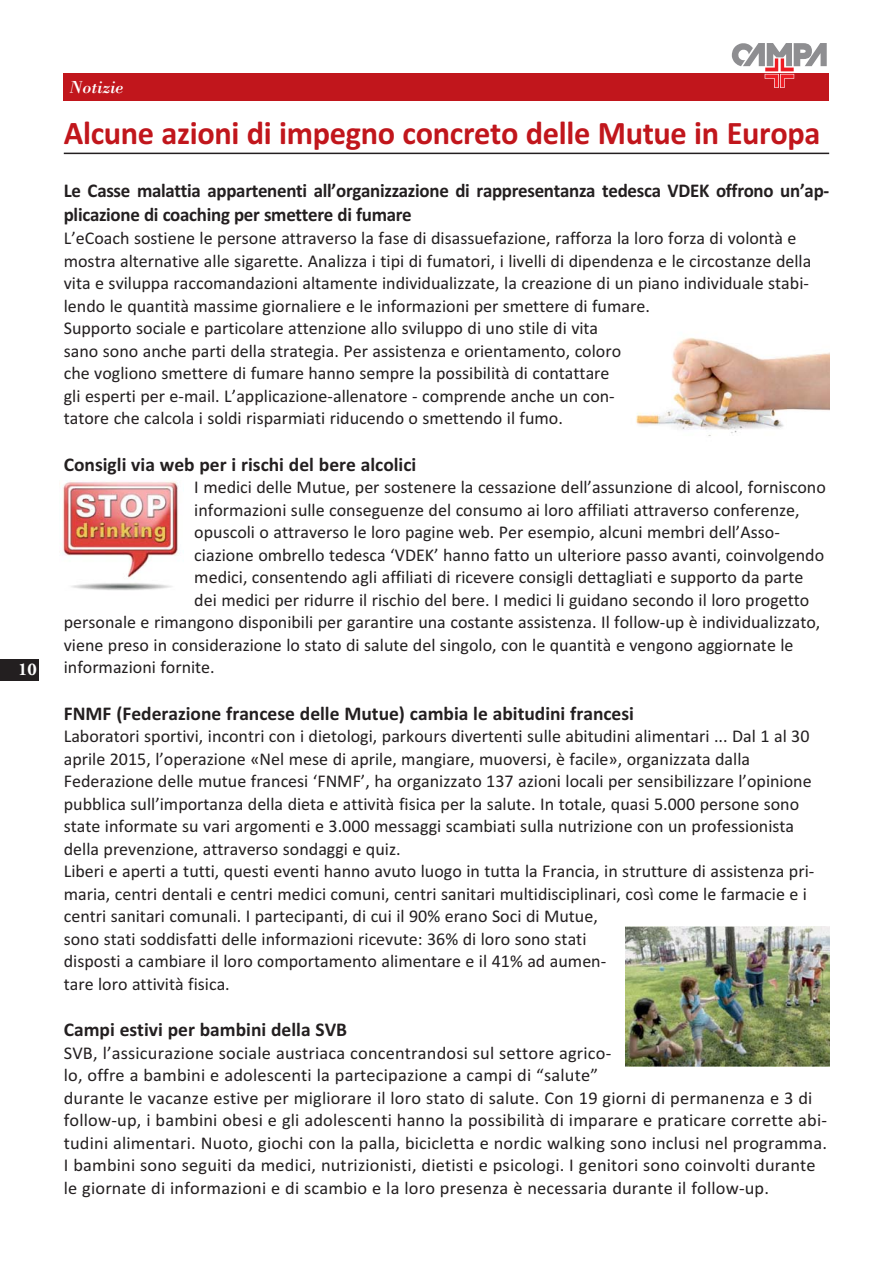
<style>
.page{position:relative;width:893px;height:1263px;background:#fff}
.page>*{position:absolute;margin:0;border:0;box-sizing:border-box;transform-origin:0 0}
.t1{font:33px "Calibri Bold OTF";letter-spacing:-.01em;color:#c1161c}
.t2{font:700 19.5px/24px "Calibri";color:#231f20}
.t3{font:18px/22.5px "Calibri";color:#231f20}
.t4{font:italic 18px "Bodoni Std";color:#fff}
.t5{font:700 18px "Adobe Garamond Pro";color:#fff}
</style>
<div class="page">
<div style="left:0;top:659px;width:38px;height:21px;background:#231f20"></div>
<div style="left:64px;top:73px;width:765px;height:27px;background:#c1161c"></div>
<svg style="left:732px;top:43px;width:95px;height:45px"></svg>
<hr style="left:64px;top:153px;width:765px;height:1px;background:#231f20">
<img style="left:636px;top:337px;width:193px;height:99px">
<img style="left:626px;top:927px;width:203px;height:139px">
<img style="left:62px;top:481px;width:117px;height:109px">
<p class="t5" style="left:18px;top:658px;width:20px">10</p>
<p class="t4" style="left:70px;top:80px;width:55px">Notizie</p>
<h1 class="t1" style="left:64px;top:121px;width:758px">Alcune azioni di impegno concreto delle Mutue in Europa</h1>
<p class="t2" style="left:64px;top:181px;width:767px">Le Casse malattia appartenenti all’organizzazione di rappresentanza tedesca VDEK offrono un’ap&shy;plicazione di coaching per smettere di fumare</p>
<p class="t3" style="left:64px;top:229px;width:749px">L’eCoach sostiene le persone attraverso la fase di disassuefazione, rafforza la loro forza di volontà e mostra alternative alle sigarette. Analizza i tipi di fumatori, i livelli di dipendenza e le circostanze della vita e sviluppa raccomandazioni altamente individualizzate, la creazione di un piano individuale stabi&shy;lendo le quantità massime giornaliere e le informazioni per smettere di fumare.<br>Supporto sociale e particolare attenzione allo sviluppo di uno stile di vita<br>sano sono anche parti della strategia. Per assistenza e orientamento, coloro<br>che vogliono smettere di fumare hanno sempre la possibilità di contattare<br>gli esperti per e-mail. L’applicazione-allenatore - comprende anche un con-<br>tatore che calcola i soldi risparmiati riducendo o smettendo il fumo.</p>
<p class="t2" style="left:64px;top:454px;width:354px">Consigli via web per i rischi del bere alcolici</p>
<p class="t3" style="left:194px;top:478px;width:633px">I medici delle Mutue, per sostenere la cessazione dell’assunzione di alcool, forniscono</p>
<p class="t3" style="left:194px;top:500px;width:607px">informazioni sulle conseguenze del consumo ai loro affiliati attraverso conferenze,</p>
<p class="t3" style="left:194px;top:523px;width:587px">opuscoli o attraverso le loro pagine web. Per esempio, alcuni membri dell’Asso-</p>
<p class="t3" style="left:194px;top:545px;width:631px">ciazione ombrello tedesca ‘VDEK’ hanno fatto un ulteriore passo avanti, coinvolgendo</p>
<p class="t3" style="left:194px;top:568px;width:611px">medici, consentendo agli affiliati di ricevere consigli dettagliati e supporto da parte</p>
<p class="t3" style="left:194px;top:590px;width:617px">dei medici per ridurre il rischio del bere. I medici li guidano secondo il loro progetto</p>
<p class="t3" style="left:64px;top:613px;width:758px">personale e rimangono disponibili per garantire una costante assistenza. Il follow-up è individualizzato,</p>
<p class="t3" style="left:64px;top:635px;width:731px">viene preso in considerazione lo stato di salute del singolo, con le quantità e vengono aggiornate le</p>
<p class="t3" style="left:64px;top:658px;width:153px">informazioni fornite.</p>
<p class="t2" style="left:64px;top:703px;width:572px">FNMF (Federazione francese delle Mutue) cambia le abitudini francesi</p>
<p class="t3" style="left:64px;top:727px;width:752px">Laboratori sportivi, incontri con i dietologi, parkours divertenti sulle abitudini alimentari ... Dal 1 al 30 aprile 2015, l’operazione «Nel mese di aprile, mangiare, muoversi, è facile», organizzata dalla Federazione delle mutue francesi ‘FNMF’, ha organizzato 137 azioni locali per sensibilizzare l’opinione pubblica sull’importanza della dieta e attività fisica per la salute. In totale, quasi 5.000 persone sono state informate su vari argomenti e 3.000 messaggi scambiati sulla nutrizione con un professionista della prevenzione, attraverso sondaggi e quiz.<br>Liberi e aperti a tutti, questi eventi hanno avuto luogo in tutta la Francia, in strutture di assistenza pri&shy;maria, centri dentali e centri medici comuni, centri sanitari multidisciplinari, così come le farmacie e i centri sanitari comunali. I partecipanti, di cui il 90% erano Soci di Mutue,<br>sono stati soddisfatti delle informazioni ricevute: 36% di loro sono stati<br>disposti a cambiare il loro comportamento alimentare e il 41% ad aumen-<br>tare loro attività fisica.</p>
<p class="t2" style="left:64px;top:1019px;width:285px">Campi estivi per bambini della SVB</p>
<p class="t3" style="left:64px;top:1043px;width:765px">SVB, l’assicurazione sociale austriaca concentrandosi sul settore agrico-<br>lo, offre a bambini e adolescenti la partecipazione a campi di “salute”<br>durante le vacanze estive per migliorare il loro stato di salute. Con 19 giorni di permanenza e 3 di follow-up, i bambini obesi e gli adolescenti hanno la possibilità di imparare e praticare corrette abi&shy;tudini alimentari. Nuoto, giochi con la palla, bicicletta e nordic walking sono inclusi nel programma.<br>I bambini sono seguiti da medici, nutrizionisti, dietisti e psicologi. I genitori sono coinvolti durante le giornate di informazioni e di scambio e la loro presenza è necessaria durante il follow-up.</p>
</div>
